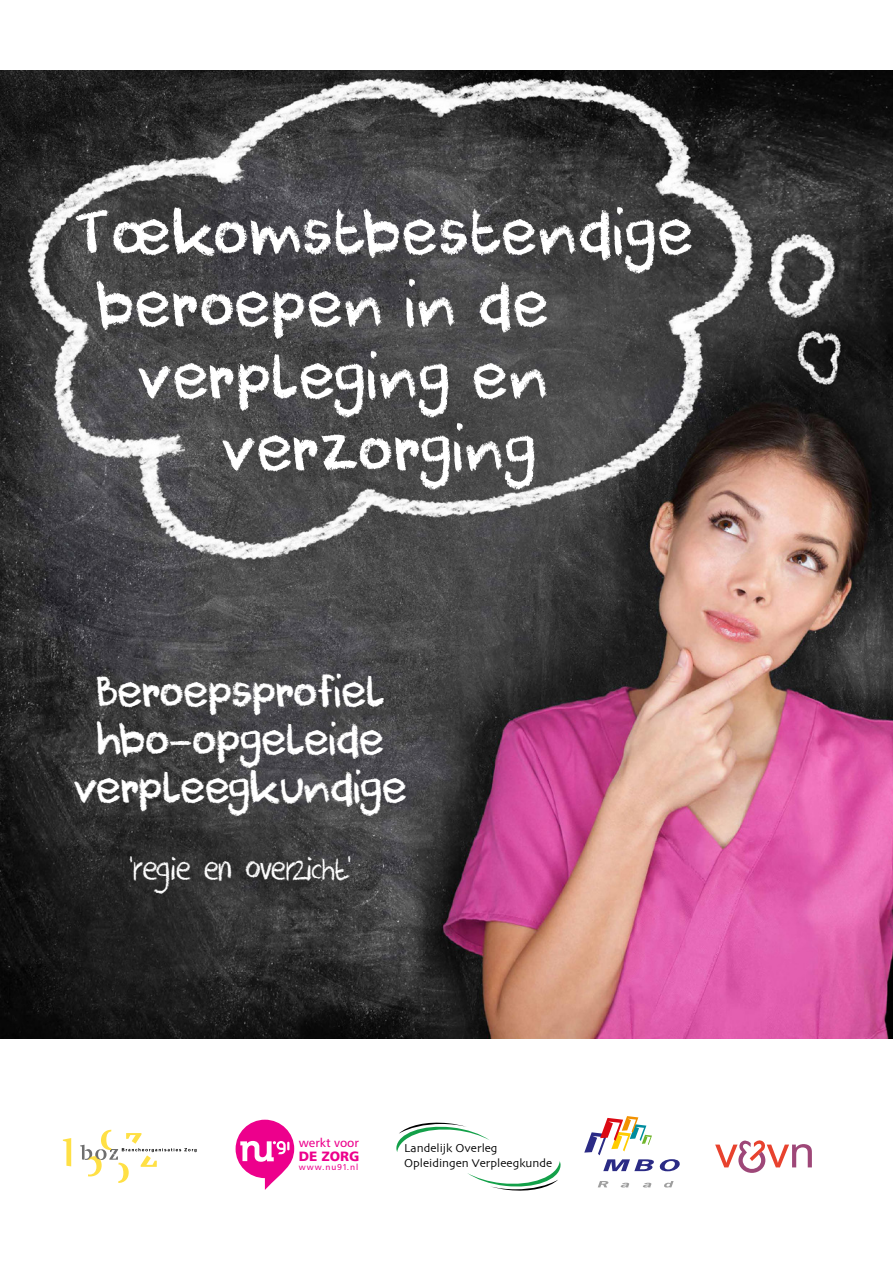
<style>
.page{position:relative;width:893px;height:1263px;background:#fff}
.page>*{position:absolute;margin:0;border:0;box-sizing:border-box;transform-origin:0 0}
.t1{font:60px "DK Cool Crayon";color:#fff}
.t2{font:42px/48px "DK Cool Crayon";letter-spacing:-.03em;color:#fff;text-align:center}
.t3{font:37.5px "DK Crayon Crumble";letter-spacing:-.03em;color:#fff}
.t4{font:13.5px "Humanist 777 BT Black B";color:#ed008c}
.t5{font:12.3px "Humanist 777 BT Roman B";color:#ed008c}
.t6{font:12px/14.4px "Skia";color:#000}
.t7{font:8.55px "Humanist 777 BT Roman B";letter-spacing:.11em;color:#ed008c}
</style>
<div class="page">
<img style="left:0;top:70px;width:893px;height:968px">
<svg style="left:63px;top:1138px;width:8px;height:28px"></svg>
<svg style="left:80px;top:1130px;width:117px;height:53px"></svg>
<svg style="left:236px;top:1120px;width:58px;height:70px"></svg>
<svg style="left:396px;top:1122px;width:93px;height:30px"></svg>
<svg style="left:467px;top:1161px;width:94px;height:30px"></svg>
<svg style="left:584px;top:1116px;width:96px;height:55px"></svg>
<svg style="left:598px;top:1181px;width:11px;height:6px"></svg>
<svg style="left:620px;top:1183px;width:9px;height:4px"></svg>
<svg style="left:643px;top:1183px;width:9px;height:4px"></svg>
<svg style="left:664px;top:1181px;width:10px;height:6px"></svg>
<svg style="left:715px;top:1140px;width:97px;height:33px"></svg>
<p class="t1" style="left:74px;top:195px;width:622px">Toekomstbestendige</p>
<p class="t1" style="left:95px;top:267px;width:456px">beroepen in de</p>
<p class="t1" style="left:137px;top:339px;width:413px">verpleging en</p>
<p class="t1" style="left:221px;top:411px;width:317px">verzorging</p>
<p class="t2" style="left:73px;top:669px;width:336px">Beroepsprofiel hbo-opgeleide verpleegkundige</p>
<p class="t3" style="left:128px;top:846px;width:226px">‘regie en overzicht’</p>
<p class="t5" style="left:299px;top:1135px;width:62px">werkt voor</p>
<p class="t4" style="left:299px;top:1147px;width:62px">DE ZORG</p>
<p class="t7" style="left:299px;top:1162px;width:61px">www.nu91.nl</p>
<p class="t6" style="left:404px;top:1142px;width:150px">Landelijk Overleg<br>Opleidingen Verpleegkunde</p>
</div>
